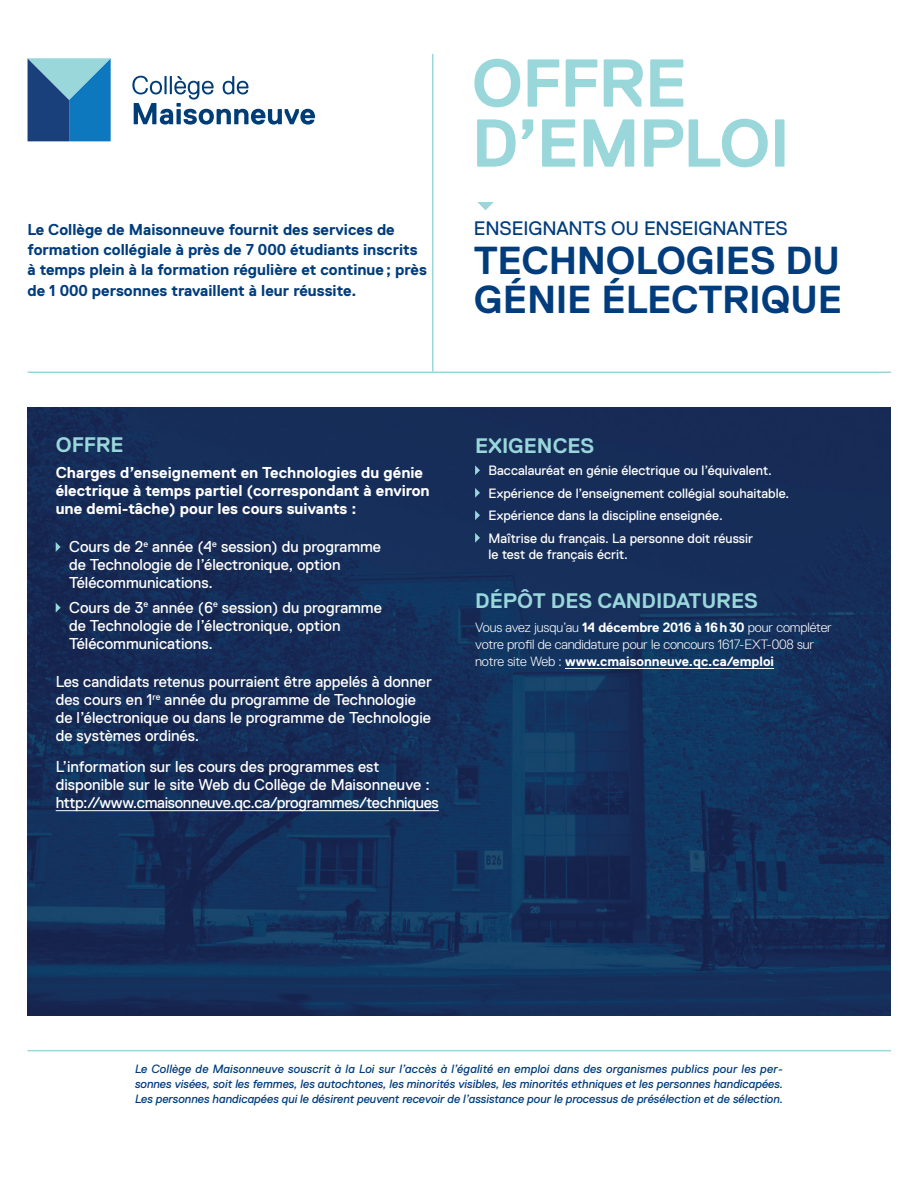
<style>
.page{position:relative;width:918px;height:1188px;background:#fff}
.page>*{position:absolute;margin:0;border:0;box-sizing:border-box;transform-origin:0 0}
.t1{font:700 67.5px/60px "Replica Pro";letter-spacing:-.015em;color:#99d7db}
.t2{font:700 39px/39px "Replica Pro";letter-spacing:-.01em;color:#013d7d}
.t3{font:700 21px "Replica Pro";letter-spacing:-.005em;color:#99d7db}
.t4{font:19.5px "Replica Pro";letter-spacing:-.01em;color:#013d7d}
.t5{font:15.75px/18px "Replica Pro";color:#fff}
.t6{font:700 15.75px/20.2px "Replica Pro";color:#013d7d}
.t7{font:700 15.75px/18px "Replica Pro";color:#fff}
.t8{font:13.5px/22.5px "Replica Pro";color:#fff}
.t9{font:300 13.5px/17.2px "Replica Pro";letter-spacing:-.01em;color:#fff}
.t10{font:italic 12px/15px "Replica Pro";color:#013d7d;text-align:justify}
.s1{font-weight:700}
</style>
<div class="page">
<img style="left:28px;top:407px;width:863px;height:609px">
<hr style="left:56px;top:810px;width:383px;height:1px;background:#fff">
<svg style="left:56px;top:542px;width:5px;height:10px"></svg>
<svg style="left:56px;top:603px;width:5px;height:10px"></svg>
<hr style="left:565px;top:668px;width:209px;height:1px;background:#fff">
<svg style="left:475px;top:465px;width:5px;height:10px"></svg>
<svg style="left:475px;top:488px;width:5px;height:10px"></svg>
<svg style="left:475px;top:510px;width:5px;height:10px"></svg>
<svg style="left:475px;top:533px;width:5px;height:10px"></svg>
<svg style="left:477px;top:202px;width:17px;height:8px"></svg>
<svg style="left:132px;top:76px;width:183px;height:49px"></svg>
<svg style="left:28px;top:58px;width:83px;height:83px;background:#377cad"></svg>
<hr style="left:28px;top:372px;width:863px;height:1px;background:#99d7db">
<hr style="left:28px;top:1050px;width:863px;height:1px;background:#99d7db">
<hr style="left:432px;top:54px;width:2px;height:318px;background:#99d7db">
<p class="t6" style="left:28px;top:219px;width:401px">Le Collège de Maisonneuve fournit des services de formation collégiale à près de 7 000 étudiants inscrits à temps plein à la formation régulière et continue; près de 1 000 personnes travaillent à leur réussite.</p>
<h1 class="t1" style="left:472px;top:54px;width:320px">OFFRE<br>D’EMPLOI</h1>
<p class="t4" style="left:474px;top:218px;width:315px">ENSEIGNANTS OU ENSEIGNANTES</p>
<h2 class="t2" style="left:474px;top:241px;width:370px">TECHNOLOGIES DU<br>GÉNIE ÉLECTRIQUE</h2>
<h3 class="t3" style="left:56px;top:433px;width:69px">OFFRE</h3>
<p class="t7" style="left:56px;top:463px;width:376px">Charges d’enseignement en Technologies du génie électrique à temps partiel (correspondant à environ une demi-tâche) pour les cours suivants :</p>
<p class="t5" style="left:69px;top:537px;width:313px">Cours de 2<sup>e</sup> année (4<sup>e</sup> session) du programme de Technologie de l’électronique, option<br>Télécommunications.</p>
<p class="t5" style="left:69px;top:598px;width:314px">Cours de 3<sup>e</sup> année (6<sup>e</sup> session) du programme de Technologie de l’électronique, option<br>Télécommunications.</p>
<p class="t5" style="left:56px;top:672px;width:378px">Les candidats retenus pourraient être appelés à donner des cours en 1<sup>re</sup> année du programme de Technologie de l’électronique ou dans le programme de Technologie de systèmes ordinés.</p>
<p class="t5" style="left:56px;top:758px;width:385px">L’information sur les cours des programmes est disponible sur le site Web du Collège de Maisonneuve : http://www.cmaisonneuve.qc.ca/programmes/techniques</p>
<h3 class="t3" style="left:475px;top:434px;width:121px">EXIGENCES</h3>
<p class="t8" style="left:489px;top:459px;width:302px">Baccalauréat en génie électrique ou l’équivalent.<br>Expérience de l’enseignement collégial souhaitable.<br>Expérience dans la discipline enseignée.<br>Maîtrise du français. La personne doit réussir</p>
<p class="t8" style="left:489px;top:543px;width:141px">le test de français écrit.</p>
<h3 class="t3" style="left:475px;top:589px;width:284px">DÉPÔT DES CANDIDATURES</h3>
<p class="t9" style="left:475px;top:619px;width:358px">Vous avez jusqu’au <span class="s1">14 décembre 2016 à 16h30</span> pour compléter votre profil de candidature pour le concours 1617-EXT-008 sur notre site Web : <span class="s1">www.cmaisonneuve.qc.ca/emploi</span></p>
<p class="t10" style="left:135px;top:1062px;width:650px">Le Collège de Maisonneuve souscrit à la Loi sur l’accès à l’égalité en emploi dans des organismes publics pour les per&shy;sonnes visées, soit les femmes, les autochtones, les minorités visibles, les minorités ethniques et les personnes handicapées.<br>Les personnes handicapées qui le désirent peuvent recevoir de l’assistance pour le processus de présélection et de sélection.</p>
</div>
